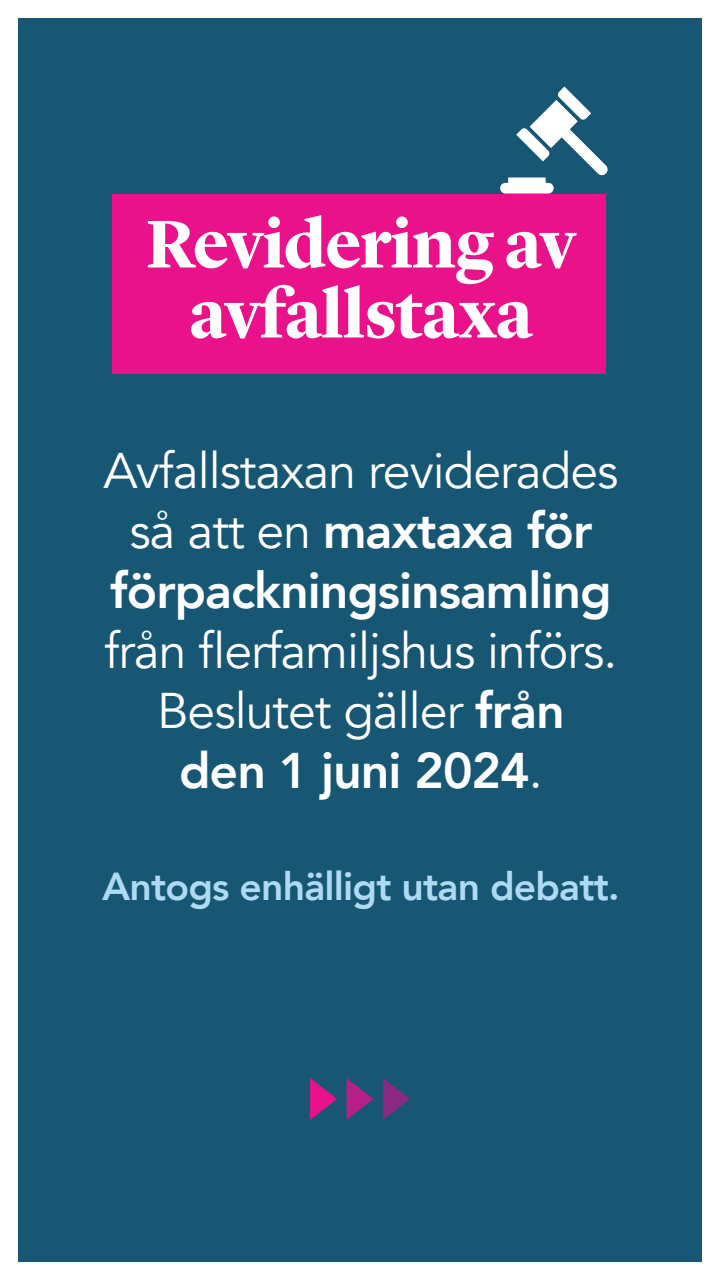
<style>
.page{position:relative;width:720px;height:1280px;background:#fff}
.page>*{position:absolute;margin:0;border:0;box-sizing:border-box;transform-origin:0 0}
.t1{font:700 70px/70px "Lyon Display";letter-spacing:-.01em;color:#fff;text-align:center}
.t2{font:800 50px/60px "Avenir";letter-spacing:-.02em;color:#fff;text-align:center}
.t3{font:50px/60px "Avenir";letter-spacing:-.02em;color:#fff;text-align:center}
.t4{font:800 39px "Avenir";letter-spacing:-.02em;color:#afdaf4}
.s1{font-weight:400}
.s2{font-weight:800}
</style>
<div class="page">
<div style="left:18px;top:18px;width:684px;height:1244px;background:#175773"></div>
<div style="left:112px;top:195px;width:494px;height:179px;background:#ea128a"></div>
<div style="left:500px;top:183px;width:54px;height:11px;background:#fff;border-radius:5px"></div>
<svg style="left:516px;top:87px;width:92px;height:89px"></svg>
<svg style="left:347px;top:1078px;width:27px;height:42px"></svg>
<svg style="left:310px;top:1078px;width:27px;height:42px"></svg>
<svg style="left:383px;top:1078px;width:27px;height:42px"></svg>
<h1 class="t1" style="left:146px;top:203px;width:431px">Revidering av avfallstaxa</h1>
<p class="t2" style="left:103px;top:440px;width:516px"><span class="s1">Avfallstaxan reviderades så att en</span> maxtaxa för förpackningsinsamling</p>
<p class="t3" style="left:105px;top:621px;width:514px">från flerfamiljshus införs.<br>Beslutet gäller <span class="s2">från<br>den 1 juni 2024</span>.</p>
<p class="t4" style="left:102px;top:857px;width:519px">Antogs enhälligt utan debatt.</p>
</div>
